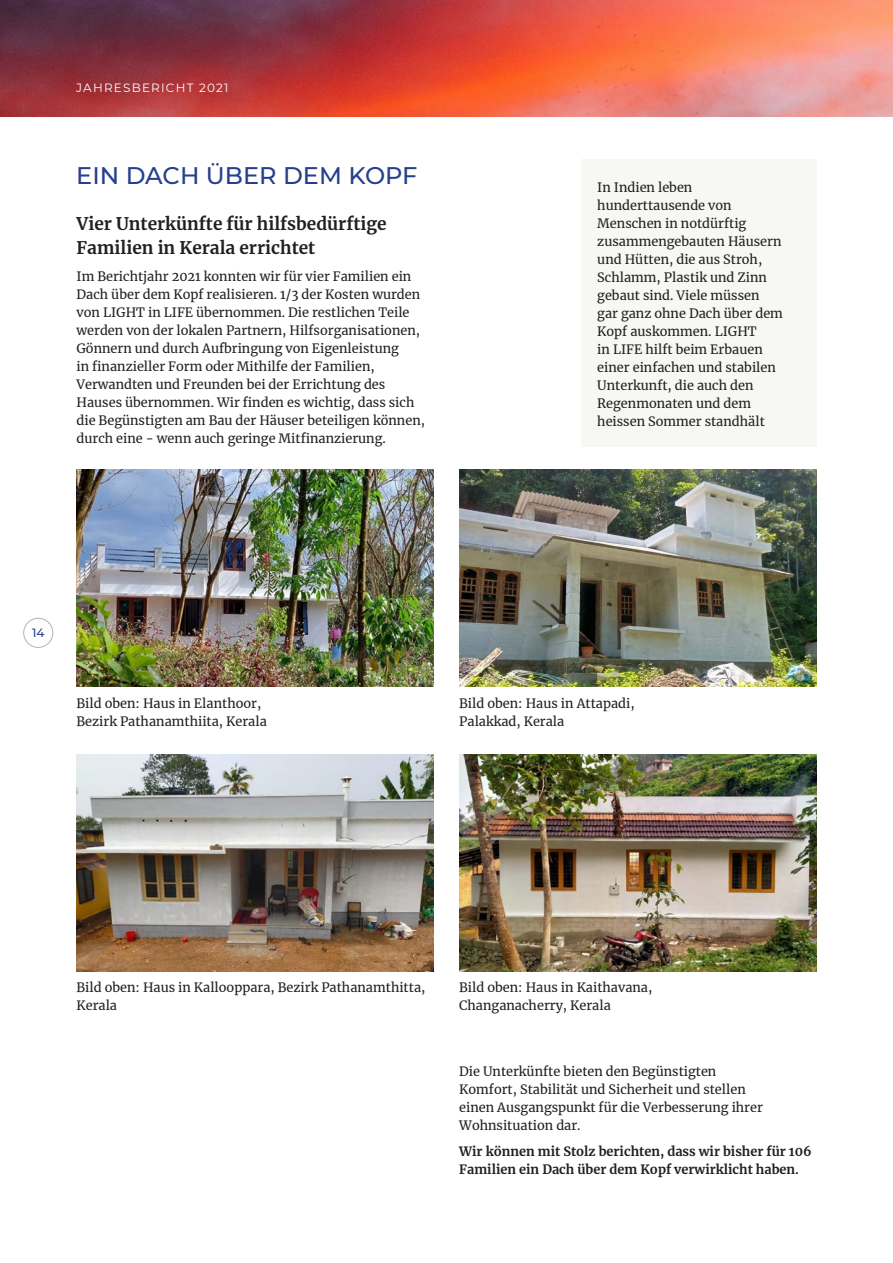
<style>
.page{position:relative;width:893px;height:1263px;background:#fff}
.page>*{position:absolute;margin:0;border:0;box-sizing:border-box;transform-origin:0 0}
.t1{font:500 24px "Montserrat";color:#253f8e}
.body_text_serif{font:700 17.25px/24px "Merriweather";color:#231f20}
.body_text_serif-2{font:12.75px/18px "Merriweather";color:#231f20}
.body_text_serif-3{font:700 12.75px/18px "Merriweather";color:#231f20}
.t2{font:12px "Montserrat";letter-spacing:.1em;color:#fff}
.t3{font:500 12px "Montserrat";color:#253f8e}
</style>
<div class="page">
<div style="left:581px;top:159px;width:235px;height:288px;background:#f7f7f4"></div>
<img style="left:459px;top:469px;width:357px;height:218px">
<img style="left:77px;top:469px;width:357px;height:218px">
<img style="left:459px;top:754px;width:357px;height:218px">
<img style="left:77px;top:754px;width:357px;height:218px">
<img style="left:0;top:0;width:893px;height:116px">
<div style="left:24px;top:618px;width:29px;height:30px;border:1px solid #b2b3b7;border-radius:50%"></div>
<p class="t2" style="left:76px;top:80px;width:154px">JAHRESBERICHT 2021</p>
<p class="t1" style="left:76px;top:159px;width:343px">EIN DACH ÜBER DEM KOPF</p>
<p class="body_text_serif" style="left:77px;top:212px;width:312px">Vier Unterkünfte für hilfsbedürftige<br>Familien in Kerala errichtet</p>
<p class="body_text_serif-2" style="left:77px;top:267px;width:350px">Im Berichtjahr 2021 konnten wir für vier Familien ein Dach über dem Kopf realisieren. 1/3 der Kosten wurden von LIGHT in LIFE übernommen. Die restlichen Teile werden von der lokalen Partnern, Hilfsorganisationen, Gönnern und durch Aufbringung von Eigenleistung<br>in finanzieller Form oder Mithilfe der Familien, Verwandten und Freunden bei der Errichtung des Hauses übernommen. Wir finden es wichtig, dass sich die Begünstigten am Bau der Häuser beteiligen können, durch eine - wenn auch geringe Mitfinanzierung.</p>
<p class="body_text_serif-2" style="left:597px;top:178px;width:187px">In Indien leben hunderttausende von<br>Menschen in notdürftig zusammengebauten Häusern und Hütten, die aus Stroh,<br>Schlamm, Plastik und Zinn gebaut sind. Viele müssen gar ganz ohne Dach über dem<br>Kopf auskommen. LIGHT<br>in LIFE hilft beim Erbauen einer einfachen und stabilen<br>Unterkunft, die auch den<br>Regenmonaten und dem heissen Sommer standhält</p>
<p class="t3" style="left:32px;top:625px;width:14px">14</p>
<p class="body_text_serif-2" style="left:77px;top:693px;width:192px">Bild oben: Haus in Elanthoor,<br>Bezirk Pathanamthiita, Kerala</p>
<p class="body_text_serif-2" style="left:459px;top:693px;width:177px">Bild oben: Haus in Attapadi,<br>Palakkad, Kerala</p>
<p class="body_text_serif-2" style="left:77px;top:978px;width:350px">Bild oben: Haus in Kallooppara, Bezirk Pathanamthitta,<br>Kerala</p>
<p class="body_text_serif-2" style="left:459px;top:978px;width:195px">Bild oben: Haus in Kaithavana,<br>Changanacherry, Kerala</p>
<p class="body_text_serif-2" style="left:459px;top:1062px;width:305px">Die Unterkünfte bieten den Begünstigten Komfort, Stabilität und Sicherheit und stellen einen Ausgangspunkt für die Verbesserung ihrer Wohnsituation dar.</p>
<p class="body_text_serif-3" style="left:459px;top:1142px;width:354px">Wir können mit Stolz berichten, dass wir bisher für 106<br>Familien ein Dach über dem Kopf verwirklicht haben.</p>
</div>
